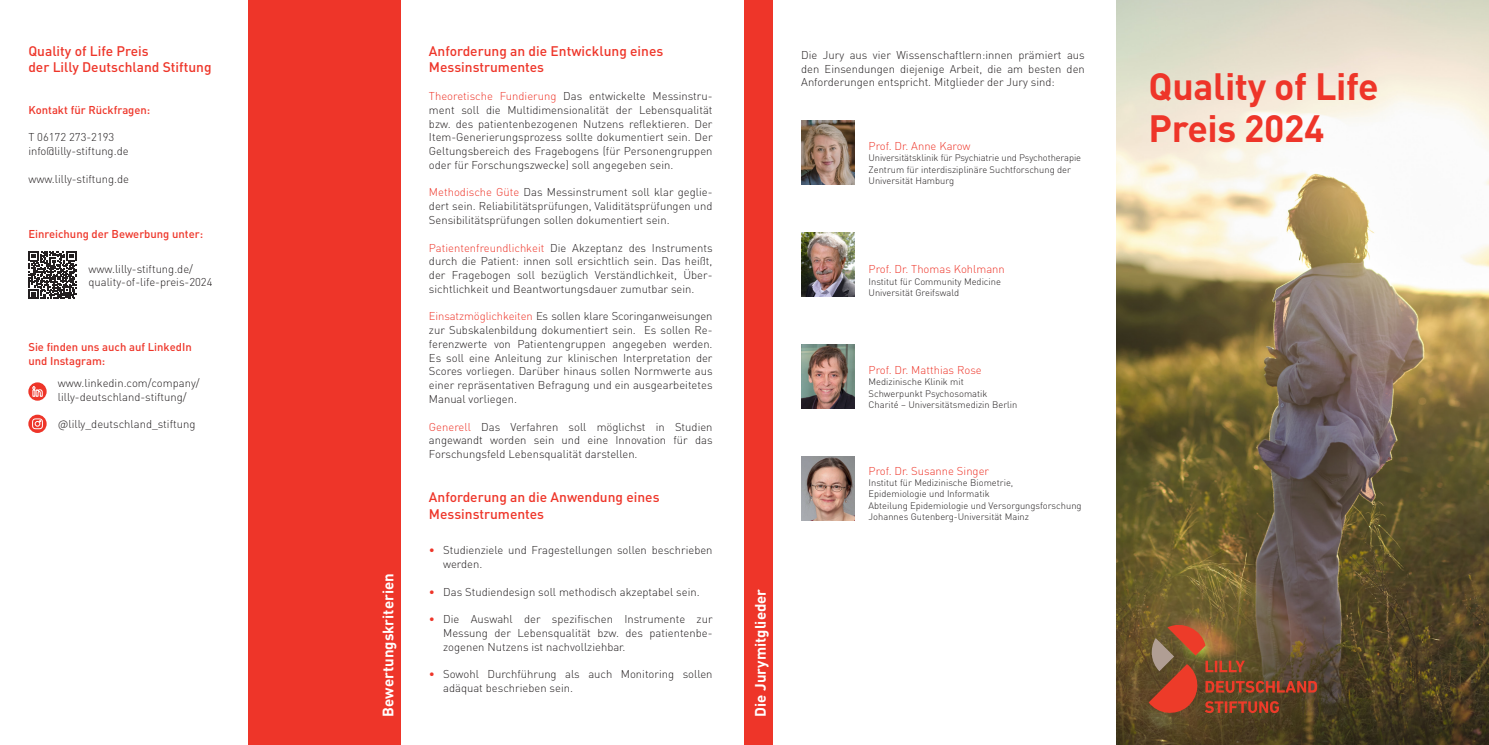
<style>
.page{position:relative;width:1489px;height:745px;background:#fff}
.page>*{position:absolute;margin:0;border:0;box-sizing:border-box;transform-origin:0 0}
.t1{font:700 37.5px "DIN Pro";letter-spacing:-.01em;color:#ee3529}
.t2{font:700 15px "DIN Pro";color:#fff}
.t3{font:500 13.75px/16.5px "DIN Pro";color:#ee3529}
.t4{font:300 11.25px/13.8px "DIN Pro";color:#231f20;text-align:justify}
.t5{font:500 11.25px/13.5px "DIN Pro";color:#ee3529}
.t6{font:300 11.25px "DIN Pro";color:#ee3529}
.t7{font:300 9.38px/11.2px "DIN Pro";color:#231f20}
.s1{color:#ee3529}
</style>
<div class="page">
<img style="left:1116px;top:0;width:372px;height:744px">
<img style="left:801px;top:120px;width:53px;height:64px">
<div style="left:372px;top:0;width:28px;height:744px;background:#ee3529"></div>
<div style="left:744px;top:0;width:28px;height:744px;background:#ee3529"></div>
<img style="left:801px;top:232px;width:53px;height:64px">
<img style="left:801px;top:344px;width:53px;height:64px">
<img style="left:801px;top:456px;width:53px;height:64px">
<div style="left:248px;top:0;width:124px;height:744px;background:#ee3529"></div>
<svg style="left:1148px;top:619px;width:168px;height:96px;background:#815031"></svg>
<svg style="left:29px;top:251px;width:47px;height:48px"></svg>
<svg style="left:28px;top:382px;width:19px;height:18px"></svg>
<svg style="left:32px;top:386px;width:11px;height:10px"></svg>
<svg style="left:28px;top:414px;width:19px;height:18px"></svg>
<svg style="left:32px;top:418px;width:11px;height:11px"></svg>
<p class="t3" style="left:28px;top:42px;width:122px">Quality of Life Preis</p>
<p class="t3" style="left:28px;top:58px;width:185px">der Lilly Deutschland Stiftung</p>
<p class="t5" style="left:28px;top:102px;width:123px">Kontakt für Rückfragen:</p>
<p class="t4" style="left:28px;top:130px;width:87px">T 06172 273-2193</p>
<p class="t4" style="left:28px;top:144px;width:102px">info@lilly-stiftung.de</p>
<p class="t4" style="left:28px;top:171px;width:102px">www.lilly-stiftung.de</p>
<p class="t5" style="left:28px;top:226px;width:176px">Einreichung der Bewerbung unter:</p>
<p class="t4" style="left:88px;top:261px;width:126px">www.lilly-stiftung.de/ quality-of-life-preis-2024</p>
<p class="t5" style="left:28px;top:339px;width:165px">Sie finden uns auch auf LinkedIn und Instagram:</p>
<p class="t4" style="left:58px;top:376px;width:143px">www.linkedin.com/company/ lilly-deutschland-stiftung/</p>
<p class="t4" style="left:58px;top:416px;width:139px">@lilly_deutschland_stiftung</p>
<p class="t2" style="left:378px;top:716px;width:145px;rotate:-90deg">Bewertungskriterien</p>
<p class="t3" style="left:429px;top:42px;width:236px">Anforderung an die Entwicklung eines<br>Messinstrumentes</p>
<p class="t4" style="left:429px;top:89px;width:285px"><span class="s1">Theoretische Fundierung</span> Das entwickelte Messinstru&shy;ment soll die Multidimensionalität der Lebensqualität bzw. des patientenbezogenen Nutzens reflektieren. Der Item-Generierungsprozess sollte dokumentiert sein. Der Geltungsbereich des Fragebogens (für Personengruppen oder für Forschungszwecke) soll angegeben sein.</p>
<p class="t4" style="left:429px;top:185px;width:285px"><span class="s1">Methodische Güte</span> Das Messinstrument soll klar geglie&shy;dert sein. Reliabilitätsprüfungen, Validitätsprüfungen und Sensibilitätsprüfungen sollen dokumentiert sein.</p>
<p class="t4" style="left:429px;top:240px;width:285px"><span class="s1">Patientenfreundlichkeit</span> Die Akzeptanz des Instruments durch die Patient: innen soll ersichtlich sein. Das heißt, der Fragebogen soll bezüglich Verständlichkeit, Über&shy;sichtlichkeit und Beantwortungsdauer zumutbar sein.</p>
<p class="t4" style="left:429px;top:309px;width:285px"><span class="s1">Einsatzmöglichkeiten</span> Es sollen klare Scoringanweisungen zur Subskalenbildung dokumentiert sein. Es sollen Re&shy;ferenzwerte von Patientengruppen angegeben werden.<br>Es soll eine Anleitung zur klinischen Interpretation der Scores vorliegen. Darüber hinaus sollen Normwerte aus einer repräsentativen Befragung und ein ausgearbeitetes Manual vorliegen.</p>
<p class="t4" style="left:429px;top:419px;width:285px"><span class="s1">Generell</span> Das Verfahren soll möglichst in Studien angewandt worden sein und eine Innovation für das Forschungsfeld Lebensqualität darstellen.</p>
<p class="t3" style="left:429px;top:488px;width:232px">Anforderung an die Anwendung eines<br>Messinstrumentes</p>
<p class="t4" style="left:443px;top:542px;width:271px;text-indent:-14px"><span class="s1">•</span> Studienziele und Fragestellungen sollen beschrieben werden.</p>
<p class="t4" style="left:429px;top:584px;width:272px"><span class="s1">•</span> Das Studiendesign soll methodisch akzeptabel sein.</p>
<p class="t4" style="left:443px;top:611px;width:271px;text-align:left;text-indent:-14px"><span class="s1">•</span> Die Auswahl der spezifischen Instrumente zur<br>Messung der Lebensqualität bzw. des patientenbe&shy;zogenen Nutzens ist nachvollziehbar.</p>
<p class="t4" style="left:443px;top:666px;width:271px;text-indent:-14px"><span class="s1">•</span> Sowohl Durchführung als auch Monitoring sollen adäquat beschrieben sein.</p>
<p class="t2" style="left:750px;top:716px;width:129px;rotate:-90deg">Die Jurymitglieder</p>
<p class="t4" style="left:801px;top:47px;width:285px">Die Jury aus vier Wissenschaftlern:innen prämiert aus den Einsendungen diejenige Arbeit, die am besten den Anforderungen entspricht. Mitglieder der Jury sind:</p>
<p class="t6" style="left:868px;top:138px;width:104px">Prof. Dr. Anne Karow</p>
<p class="t7" style="left:868px;top:152px;width:214px">Universitätsklinik für Psychiatrie und Psychotherapie</p>
<p class="t7" style="left:868px;top:163px;width:204px">Zentrum für interdisziplinäre Suchtforschung der<br>Universität Hamburg</p>
<p class="t6" style="left:868px;top:261px;width:138px">Prof. Dr. Thomas Kohlmann</p>
<p class="t7" style="left:868px;top:275px;width:134px">Institut für Community Medicine</p>
<p class="t7" style="left:868px;top:286px;width:92px">Universität Greifswald</p>
<p class="t6" style="left:868px;top:362px;width:115px">Prof. Dr. Matthias Rose</p>
<p class="t7" style="left:868px;top:376px;width:120px">Medizinische Klinik mit<br>Schwerpunkt Psychosomatik</p>
<p class="t7" style="left:868px;top:398px;width:150px">Charité – Universitätsmedizin Berlin</p>
<p class="t6" style="left:868px;top:463px;width:122px">Prof. Dr. Susanne Singer</p>
<p class="t7" style="left:868px;top:476px;width:146px">Institut für Medizinische Biometrie,<br>Epidemiologie und Informatik</p>
<p class="t7" style="left:868px;top:499px;width:214px">Abteilung Epidemiologie und Versorgungsforschung</p>
<p class="t7" style="left:868px;top:510px;width:162px">Johannes Gutenberg-Universität Mainz</p>
<p class="t1" style="left:1148px;top:60px;width:231px">Quality of Life</p>
<p class="t1" style="left:1148px;top:103px;width:177px">Preis 2024</p>
</div>
